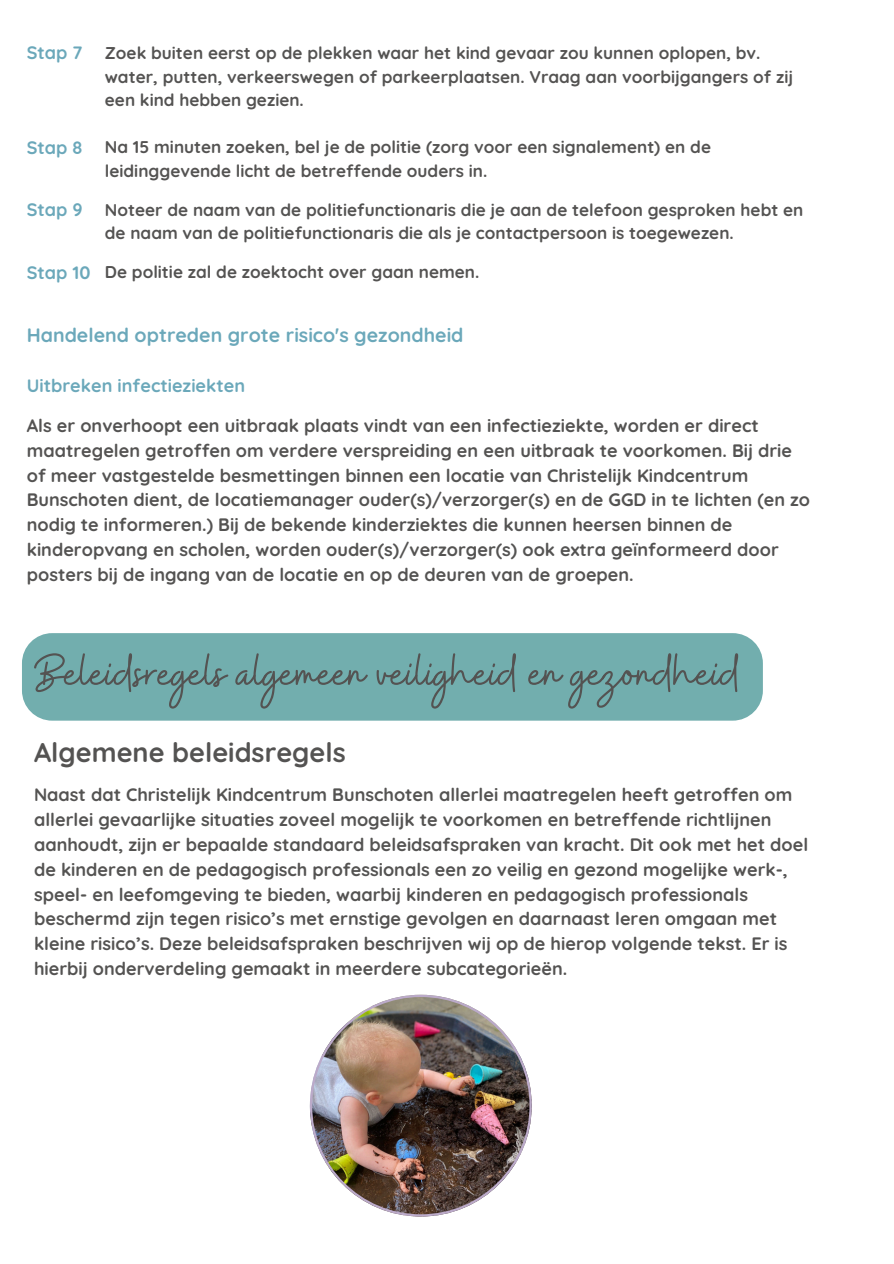
<style>
.page{position:relative;width:894px;height:1264px;background:#fff}
.page>*{position:absolute;margin:0;border:0;box-sizing:border-box;transform-origin:0 0}
.t1{font:54px "Buffalo";color:#545352}
.t2{font:700 27px "Quicksand";color:#545352}
.t3{font:700 19.5px "Quicksand";color:#6ba8ba}
.t4{font:700 18px/24.8px "Quicksand";color:#545352}
.t5{font:700 18px "Quicksand";color:#6ba8ba}
.t6{font:700 17.1px/23.5px "Quicksand";color:#545352}
</style>
<div class="page">
<div style="left:22px;top:633px;width:740px;height:87px;background:#72aeae;border-radius:30px"></div>
<img style="left:310px;top:994px;width:221px;height:222px">
<h3 class="t5" style="left:27px;top:41px;width:57px">Stap 7</h3>
<p class="t6" style="left:105px;top:41px;width:689px">Zoek buiten eerst op de plekken waar het kind gevaar zou kunnen oplopen, bv. water, putten, verkeerswegen of parkeerplaatsen. Vraag aan voorbijgangers of zij een kind hebben gezien.</p>
<h3 class="t5" style="left:27px;top:136px;width:57px">Stap 8</h3>
<p class="t6" style="left:105px;top:135px;width:607px">Na 15 minuten zoeken, bel je de politie (zorg voor een signalement) en de leidinggevende licht de betreffende ouders in.</p>
<h3 class="t5" style="left:27px;top:198px;width:57px">Stap 9</h3>
<p class="t6" style="left:105px;top:197px;width:700px">Noteer de naam van de politiefunctionaris die je aan de telefoon gesproken hebt en de naam van de politiefunctionaris die als je contactpersoon is toegewezen.</p>
<h3 class="t5" style="left:27px;top:261px;width:65px">Stap 10</h3>
<p class="t6" style="left:105px;top:260px;width:376px">De politie zal de zoektocht over gaan nemen.</p>
<h3 class="t3" style="left:27px;top:322px;width:438px">Handelend optreden grote risico's gezondheid</h3>
<h3 class="t5" style="left:27px;top:374px;width:220px">Uitbreken infectieziekten</h3>
<h3 class="t4" style="left:27px;top:413px;width:784px">Als er onverhoopt een uitbraak plaats vindt van een infectieziekte, worden er direct maatregelen getroffen om verdere verspreiding en een uitbraak te voorkomen. Bij drie of meer vastgestelde besmettingen binnen een locatie van Christelijk Kindcentrum Bunschoten dient, de locatiemanager ouder(s)/verzorger(s) en de GGD in te lichten (en zo nodig te informeren.) Bij de bekende kinderziektes die kunnen heersen binnen de kinderopvang en scholen, worden ouder(s)/verzorger(s) ook extra geïnformeerd door posters bij de ingang van de locatie en op de deuren van de groepen.</h3>
<h1 class="t1" style="left:34px;top:638px;width:707px">Beleidsregels algemeen veiligheid en gezondheid</h1>
<h2 class="t2" style="left:34px;top:734px;width:313px">Algemene beleidsregels</h2>
<h3 class="t4" style="left:34px;top:782px;width:775px">Naast dat Christelijk Kindcentrum Bunschoten allerlei maatregelen heeft getroffen om allerlei gevaarlijke situaties zoveel mogelijk te voorkomen en betreffende richtlijnen aanhoudt, zijn er bepaalde standaard beleidsafspraken van kracht. Dit ook met het doel de kinderen en de pedagogisch professionals een zo veilig en gezond mogelijke werk-, speel- en leefomgeving te bieden, waarbij kinderen en pedagogisch professionals beschermd zijn tegen risico’s met ernstige gevolgen en daarnaast leren omgaan met kleine risico’s. Deze beleidsafspraken beschrijven wij op de hierop volgende tekst. Er is hierbij onderverdeling gemaakt in meerdere subcategorieën.</h3>
</div>
